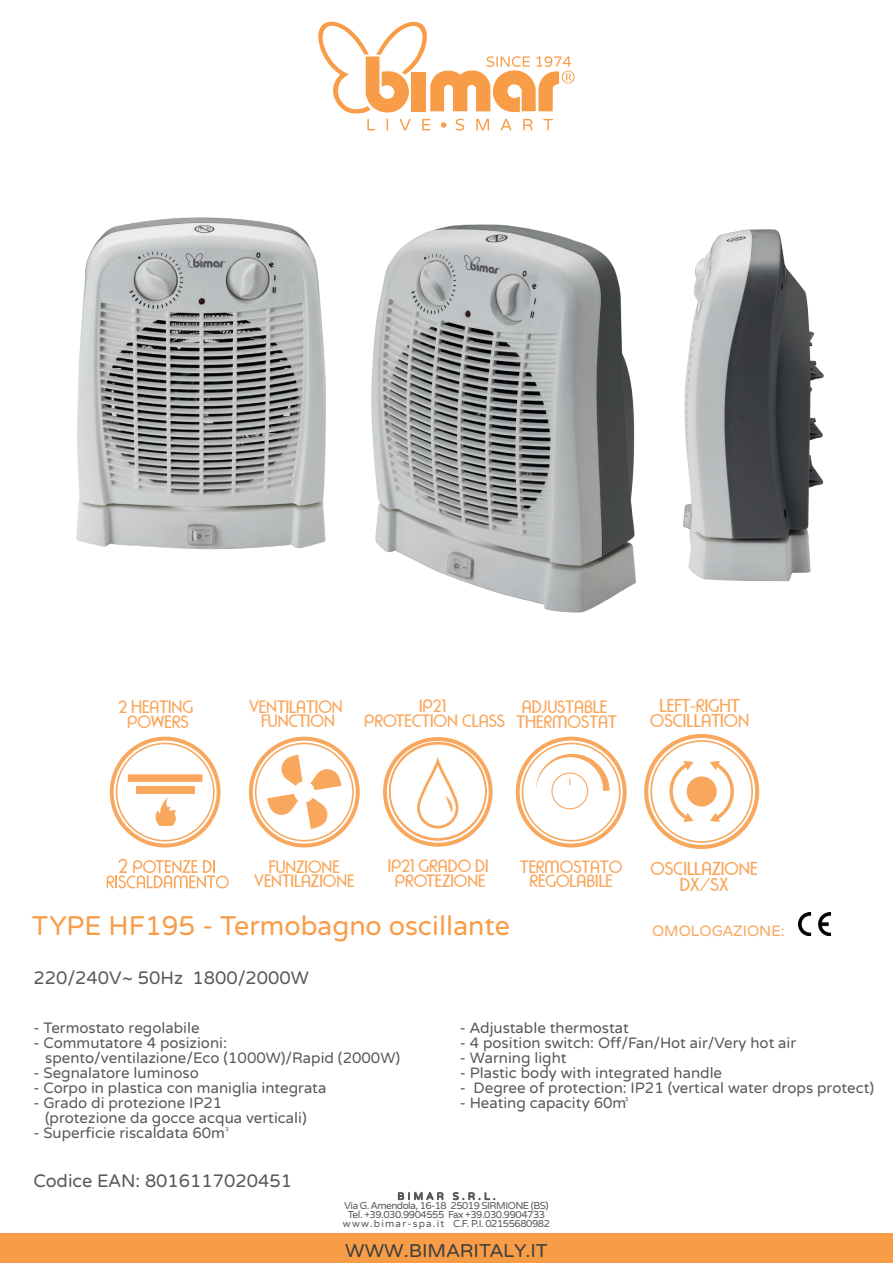
<style>
.page{position:relative;width:893px;height:1263px;background:#fff}
.page>*{position:absolute;margin:0;border:0;box-sizing:border-box;transform-origin:0 0}
.t1{font:27px "Varela Round";color:#f89c47}
.t2{font:20.4px "Rondalo";color:#f9a75d}
.t3{font:18.75px/15.9px "Rondalo";color:#f9a75d;text-align:center}
.t4{font:18.6px/15.1px "Rondalo";color:#f9a75d;text-align:center}
.t5{font:18.45px "Varela Round";color:#3e3e3f;scale:1.05 1}
.t6{font:18px/14.5px "Rondalo";color:#f9a75d;text-align:center}
.t7{font:18px "Varela Round";color:#57585a}
.t8{font:17.85px/14.4px "Rondalo";color:#f9a75d;text-align:center}
.t9{font:15px/15px "Varela Round";color:#57585a}
.t10{font:15px "Varela Round";color:#f9a75d}
.t11{font:10.05px/9px "Varela Round";letter-spacing:-.045em;color:#57585a;text-align:center}
.t12{font:5.7px "Varela Round";color:#57585a}
</style>
<div class="page">
<svg style="left:398px;top:1191px;width:46px;height:10px"></svg>
<svg style="left:453px;top:1192px;width:42px;height:8px"></svg>
<div style="left:0;top:1233px;width:893px;height:30px;background:#f89c47"></div>
<svg style="left:318px;top:21px;width:257px;height:110px"></svg>
<img style="left:798px;top:913px;width:32px;height:22px">
<svg style="left:107px;top:860px;width:122px;height:28px"></svg>
<svg style="left:110px;top:737px;width:111px;height:110px"></svg>
<svg style="left:249px;top:737px;width:111px;height:110px"></svg>
<div style="left:383px;top:737px;width:110px;height:110px;border:4px solid #f9a75d;border-radius:50%"></div>
<svg style="left:389px;top:742px;width:98px;height:99px"></svg>
<svg style="left:516px;top:737px;width:111px;height:110px"></svg>
<div style="left:644px;top:734px;width:115px;height:115px;border:4px solid #f9a75d;border-radius:50%"></div>
<svg style="left:650px;top:740px;width:103px;height:103px"></svg>
<img style="left:721px;top:229px;width:103px;height:353px">
<img style="left:382px;top:224px;width:339px;height:389px">
<img style="left:76px;top:217px;width:306px;height:333px">
<p class="t6" style="left:364px;top:698px;width:142px;line-height:15.3px">IP21<br>PROTECTION CLASS</p>
<p class="t6" style="left:119px;top:700px;width:76px">2 HEATING<br>POWERS</p>
<p class="t6" style="left:249px;top:700px;width:95px">VENTILATION<br>FUNCTION</p>
<p class="t6" style="left:516px;top:700px;width:102px;line-height:15.3px">ADJUSTABLE<br>THERMOSTAT</p>
<p class="t4" style="left:650px;top:699px;width:100px">LEFT-RIGHT<br>OSCILLATION</p>
<h2 class="t2" style="left:118px;top:855px;width:11px">2</h2>
<p class="t8" style="left:254px;top:860px;width:102px">FUNZIONE<br>VENTILAZIONE</p>
<p class="t8" style="left:520px;top:860px;width:104px">TERMOSTATO<br>REGOLABILE</p>
<p class="t8" style="left:388px;top:859px;width:102px;line-height:15.1px">IP21 GRADO DI<br>PROTEZIONE</p>
<h1 class="t1" style="left:32px;top:911px;width:479px">TYPE HF195 - Termobagno oscillante</h1>
<p class="t7" style="left:33px;top:967px;width:277px">220/240V~ 50Hz 1800/2000W</p>
<p class="t3" style="left:650px;top:862px;width:109px">OSCILLAZIONE<br>DX/SX</p>
<p class="t10" style="left:652px;top:922px;width:134px">OMOLOGAZIONE:</p>
<p class="t9" style="left:33px;top:1021px;width:168px">- Termostato regolabile</p>
<p class="t9" style="left:45px;top:1036px;width:356px;text-indent:-12px">- Commutatore 4 posizioni: spento/ventilazione/Eco (1000W)/Rapid (2000W)</p>
<p class="t9" style="left:33px;top:1066px;width:167px">- Segnalatore luminoso</p>
<p class="t9" style="left:33px;top:1081px;width:294px">- Corpo in plastica con maniglia integrata</p>
<p class="t9" style="left:45px;top:1096px;width:263px;text-indent:-12px">- Grado di protezione IP21 (protezione da gocce acqua verticali)</p>
<p class="t9" style="left:33px;top:1126px;width:193px">- Superficie riscaldata 60m</p>
<p class="t12" style="left:225px;top:1125px;width:5px">3</p>
<p class="t7" style="left:33px;top:1170px;width:260px">Codice EAN: 8016117020451</p>
<p class="t9" style="left:460px;top:1021px;width:171px">- Adjustable thermostat</p>
<p class="t9" style="left:460px;top:1036px;width:338px">- 4 position switch: Off/Fan/Hot air/Very hot air</p>
<p class="t9" style="left:460px;top:1051px;width:108px">- Warning light</p>
<p class="t9" style="left:460px;top:1066px;width:264px">- Plastic body with integrated handle</p>
<p class="t9" style="left:460px;top:1081px;width:416px">- Degree of protection: IP21 (vertical water drops protect)</p>
<p class="t9" style="left:460px;top:1096px;width:168px">- Heating capacity 60m</p>
<p class="t12" style="left:625px;top:1095px;width:5px">3</p>
<p class="t11" style="left:343px;top:1192px;width:209px">BIMAR S.R.L.<br>Via G. Amendola, 16-18 25019 SIRMIONE (BS)<br>Tel. +39.030.9904555 Fax +39.030.9904733 www . b i m a r - s p a . i t C.F. P.I. 02155680982</p>
<p class="t5" style="left:345px;top:1240px;width:194px">WWW.BIMARITALY.IT</p>
</div>
